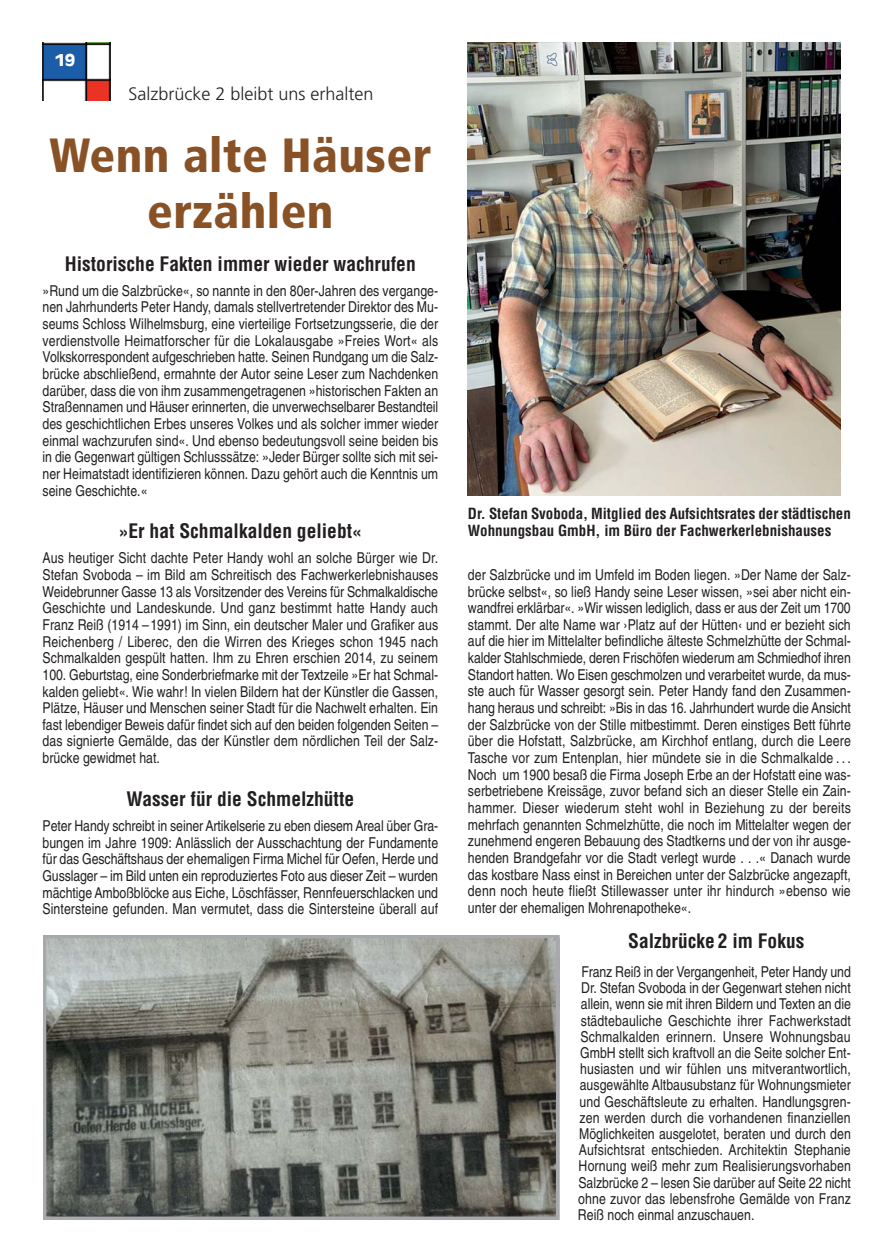
<style>
.page{position:relative;width:890px;height:1260px;background:#fff}
.page>*{position:absolute;margin:0;border:0;box-sizing:border-box;transform-origin:0 0}
.t1{font:900 condensed 48px/55.5px "Frutiger";letter-spacing:.01em;color:#895226;text-align:center}
.t2{font:700 condensed 19.5px "Helvetica";color:#231f20}
.t3{font:300 18px "Frutiger";color:#231f20}
.t4{font:700 18px "Antique Olive T";color:#fff}
.t5{font:15px/16.6px "Helvetica";color:#231f20;text-align:justify;scale:.82 1}
.t6{font:700 condensed 15px/16.6px "Helvetica";letter-spacing:-.005em;color:#231f20}
</style>
<div class="page">
<img style="left:468px;top:43px;width:372px;height:453px">
<img style="left:43px;top:43px;width:67px;height:58px">
<img style="left:48px;top:935px;width:512px;height:285px">
<div style="left:43px;top:934px;width:516px;height:286px;border:4px solid #a7a9ac"></div>
<p class="t4" style="left:55px;top:54px;width:22px">19</p>
<p class="t3" style="left:128px;top:87px;width:246px">Salzbrücke 2 bleibt uns erhalten</p>
<h1 class="t1" style="left:49px;top:131px;width:383px">Wenn alte Häuser erzählen</h1>
<h2 class="t2" style="left:65px;top:256px;width:352px">Historische Fakten immer wieder wachrufen</h2>
<p class="t5" style="left:43px;top:284px;width:484px">»Rund um die Salzbrücke«, so nannte in den 80er-Jahren des vergange&shy;nen Jahrhunderts Peter Handy, damals stellvertretender Direktor des Mu&shy;seums Schloss Wilhelmsburg, eine vierteilige Fortsetzungsserie, die der verdienstvolle Heimatforscher für die Lokalausgabe »Freies Wort« als Volkskorrespondent aufgeschrieben hatte. Seinen Rundgang um die Salz&shy;brücke abschließend, ermahnte der Autor seine Leser zum Nachdenken darüber, dass die von ihm zusammengetragenen »historischen Fakten an Straßennamen und Häuser erinnerten, die unverwechselbarer Bestandteil des geschichtlichen Erbes unseres Volkes und als solcher immer wieder einmal wachzurufen sind«. Und ebenso bedeutungsvoll seine beiden bis in die Gegenwart gültigen Schlusssätze: »Jeder Bürger sollte sich mit sei&shy;ner Heimatstadt identifizieren können. Dazu gehört auch die Kenntnis um seine Geschichte.«</p>
<h2 class="t2" style="left:119px;top:524px;width:245px">»Er hat Schmalkalden geliebt«</h2>
<p class="t5" style="left:43px;top:551px;width:484px">Aus heutiger Sicht dachte Peter Handy wohl an solche Bürger wie Dr.<br>Stefan Svoboda – im Bild am Schreitisch des Fachwerkerlebnishauses Weidebrunner Gasse 13 als Vorsitzender des Vereins für Schmalkaldische Geschichte und Landeskunde. Und ganz bestimmt hatte Handy auch Franz Reiß (1914 –1991) im Sinn, ein deutscher Maler und Grafiker aus Reichenberg / Liberec, den die Wirren des Krieges schon 1945 nach Schmalkalden gespült hatten. Ihm zu Ehren erschien 2014, zu seinem 100. Geburtstag, eine Sonderbriefmarke mit der Textzeile »Er hat Schmal&shy;kalden geliebt«. Wie wahr! In vielen Bildern hat der Künstler die Gassen, Plätze, Häuser und Menschen seiner Stadt für die Nachwelt erhalten. Ein fast lebendiger Beweis dafür findet sich auf den beiden folgenden Seiten – das signierte Gemälde, das der Künstler dem nördlichen Teil der Salz&shy;brücke gewidmet hat.</p>
<h2 class="t2" style="left:126px;top:791px;width:229px">Wasser für die Schmelzhütte</h2>
<p class="t5" style="left:43px;top:819px;width:484px">Peter Handy schreibt in seiner Artikelserie zu eben diesem Areal über Gra&shy;bungen im Jahre 1909: Anlässlich der Ausschachtung der Fundamente für das Geschäftshaus der ehe ma ligen Firma Michel für Oefen, Herde und Gusslager – im Bild unten ein reproduziertes Foto aus dieser Zeit – wurden mächtige Amboßblöcke aus Eiche, Löschfässer, Rennfeuerschlacken und Sintersteine gefunden. Man vermutet, dass die Sintersteine überall auf</p>
<p class="t6" style="left:468px;top:507px;width:384px">Dr. Stefan Svoboda, Mitglied des Aufsichtsrates der städtischen<br>Wohnungsbau GmbH, im Büro der Fachwerkerlebnishauses</p>
<p class="t5" style="left:468px;top:568px;width:468px">der Salzbrücke und im Umfeld im Boden liegen. »Der Name der Salz&shy;brücke selbst«, so ließ Handy seine Leser wissen, »sei aber nicht ein&shy;wandfrei erklärbar«. »Wir wissen lediglich, dass er aus der Zeit um 1700 stammt. Der alte Name war ›Platz auf der Hütten‹ und er bezieht sich auf die hier im Mittelalter befindliche älteste Schmelzhütte der Schmal&shy;kalder Stahlschmiede, deren Frischöfen wiederum am Schmiedhof ihren Standort hatten. Wo Eisen geschmolzen und verarbeitet wurde, da mus&shy;ste auch für Wasser gesorgt sein. Peter Handy fand den Zusammen&shy;hang heraus und schreibt: »Bis in das 16. Jahrhundert wurde die Ansicht der Salzbrücke von der Stille mitbestimmt. Deren einstiges Bett führte über die Hofstatt, Salzbrücke, am Kirchhof entlang, durch die Leere Tasche vor zum Entenplan, hier mündete sie in die Schmalkalde . . .<br>Noch um 1900 besaß die Firma Joseph Erbe an der Hofstatt eine was&shy;serbetriebene Kreissäge, zuvor befand sich an dieser Stelle ein Zain&shy;hammer. Dieser wiederum steht wohl in Beziehung zu der bereits mehrfach genannten Schmelzhütte, die noch im Mittelalter wegen der zunehmend engeren Bebauung des Stadtkerns und der von ihr ausge&shy;henden Brandgefahr vor die Stadt verlegt wurde . . .« Danach wurde das kostbare Nass einst in Bereichen unter der Salzbrücke angezapft, denn noch heute fließt Stillewasser unter ihr hindurch »ebenso wie unter der ehemaligen Mohrenapotheke«.</p>
<h2 class="t2" style="left:628px;top:933px;width:178px">Salzbrücke 2 im Fokus</h2>
<p class="t5" style="left:578px;top:965px;width:334px;line-height:16.2px">Franz Reiß in der Vergangenheit, Peter Handy und Dr. Stefan Svoboda in der Gegenwart stehen nicht allein, wenn sie mit ihren Bildern und Texten an die städtebauliche Geschichte ihrer Fachwerkstadt Schmalkalden erinnern. Unsere Wohnungsbau GmbH stellt sich kraftvoll an die Seite solcher Ent - husiasten und wir fühlen uns mitverantwortlich, ausgewählte Altbausubstanz für Wohnungsmieter und Geschäftsleute zu erhalten. Handlungsgren&shy;zen werden durch die vorhandenen finanziellen Möglichkeiten ausgelotet, beraten und durch den Aufsichtsrat entschieden. Architektin Stephanie Hornung weiß mehr zum Realisierungsvorhaben Salzbrücke 2 – lesen Sie darüber auf Seite 22 nicht ohne zuvor das lebensfrohe Gemälde von Franz Reiß noch einmal anzuschauen.</p>
</div>
